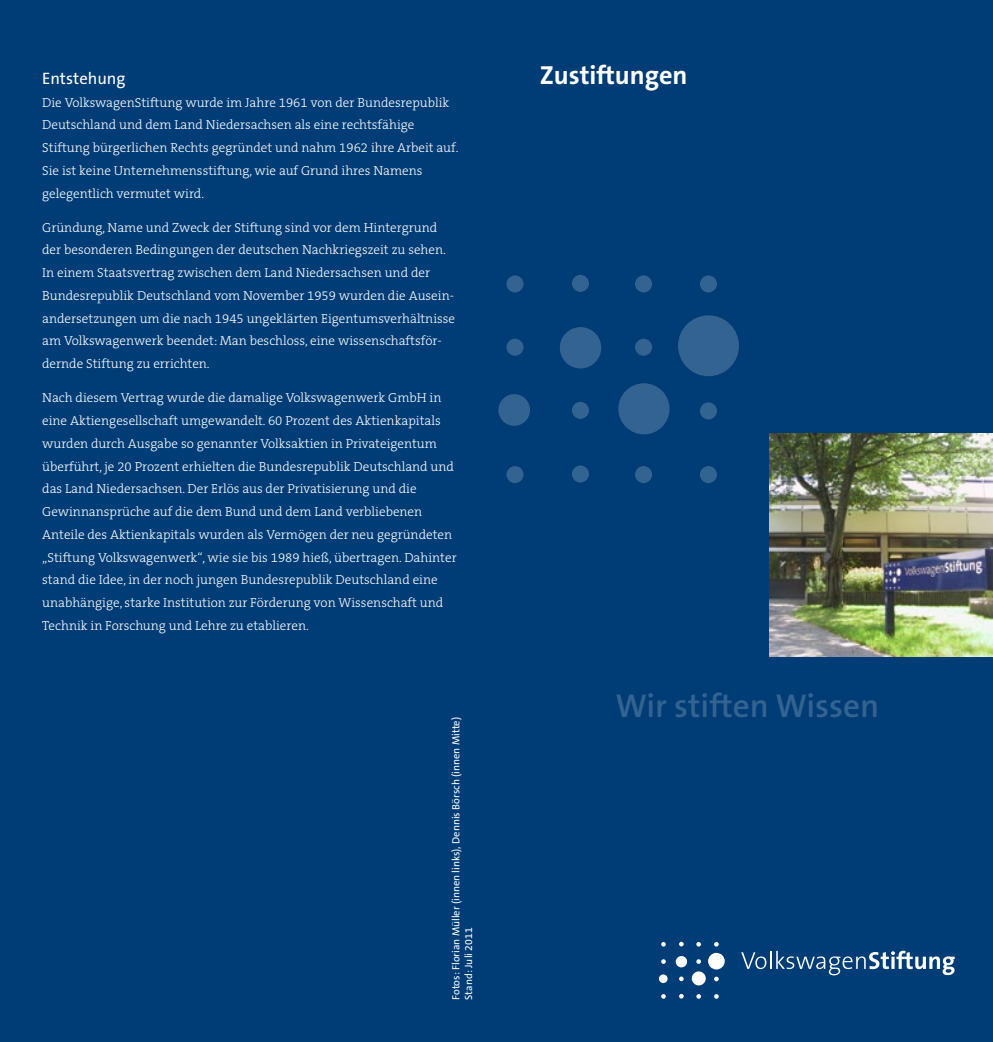
<style>
.page{position:relative;width:993px;height:1042px;background:#fff}
.page>*{position:absolute;margin:0;border:0;box-sizing:border-box;transform-origin:0 0}
.t1{font:600 33.25px "The Sans B W6";color:#336391}
.t2{font:700 26.25px "The Sans B W7";color:#fff}
.t3{font:16.62px "The Sans B W5 Plain";color:#fff}
.t4{font:300 13.12px/22.8px "The Serif B W3";color:#fff}
.t5{font:10.5px/12.6px "The Sans B W5 Plain";color:#fff}
</style>
<div class="page">
<div style="left:0;top:0;width:992px;height:1042px;background:#003c76"></div>
<svg style="left:741px;top:950px;width:213px;height:25px"></svg>
<svg style="left:658px;top:974px;width:9px;height:9px"></svg>
<svg style="left:661px;top:942px;width:4px;height:4px"></svg>
<svg style="left:661px;top:959px;width:4px;height:5px"></svg>
<svg style="left:679px;top:942px;width:4px;height:4px"></svg>
<div style="left:679px;top:956px;width:7px;height:8px;background:#fff;border-radius:50%"></div>
<svg style="left:696px;top:942px;width:4px;height:4px"></svg>
<svg style="left:696px;top:959px;width:4px;height:5px"></svg>
<svg style="left:696px;top:994px;width:4px;height:4px"></svg>
<svg style="left:714px;top:942px;width:4px;height:4px"></svg>
<svg style="left:714px;top:976px;width:4px;height:5px"></svg>
<svg style="left:714px;top:994px;width:4px;height:4px"></svg>
<div style="left:675px;top:956px;width:11px;height:11px;background:#fff;border-radius:50%"></div>
<div style="left:691px;top:971px;width:14px;height:14px;background:#fff;border-radius:50%"></div>
<div style="left:707px;top:953px;width:17px;height:16px;background:#fff;border-radius:50%"></div>
<svg style="left:679px;top:994px;width:4px;height:4px"></svg>
<svg style="left:679px;top:976px;width:4px;height:5px"></svg>
<svg style="left:661px;top:994px;width:4px;height:4px"></svg>
<div style="left:498px;top:394px;width:32px;height:32px;background:#336391;border-radius:50%"></div>
<div style="left:506px;top:275px;width:17px;height:17px;background:#336391;border-radius:50%"></div>
<div style="left:506px;top:339px;width:17px;height:17px;background:#336391;border-radius:50%"></div>
<div style="left:571px;top:275px;width:17px;height:17px;background:#336391;border-radius:50%"></div>
<div style="left:634px;top:275px;width:18px;height:17px;background:#336391;border-radius:50%"></div>
<div style="left:634px;top:339px;width:18px;height:17px;background:#336391;border-radius:50%"></div>
<div style="left:634px;top:466px;width:18px;height:17px;background:#336391;border-radius:50%"></div>
<div style="left:699px;top:275px;width:17px;height:17px;background:#336391;border-radius:50%"></div>
<div style="left:699px;top:402px;width:17px;height:17px;background:#336391;border-radius:50%"></div>
<div style="left:699px;top:466px;width:17px;height:17px;background:#336391;border-radius:50%"></div>
<div style="left:559px;top:327px;width:42px;height:41px;background:#336391;border-radius:50%"></div>
<div style="left:618px;top:383px;width:51px;height:51px;background:#336391;border-radius:50%"></div>
<div style="left:677px;top:315px;width:61px;height:61px;background:#336391;border-radius:50%"></div>
<div style="left:571px;top:465px;width:17px;height:17px;background:#336391;border-radius:50%"></div>
<div style="left:571px;top:402px;width:17px;height:17px;background:#336391;border-radius:50%"></div>
<div style="left:506px;top:466px;width:17px;height:17px;background:#336391;border-radius:50%"></div>
<img style="left:769px;top:434px;width:223px;height:222px">
<p class="t3" style="left:42px;top:67px;width:85px">Entstehung</p>
<p class="t4" style="left:42px;top:91px;width:417px">Die VolkswagenStiftung wurde im Jahre 1961 von der Bundesrepublik Deutschland und dem Land Niedersachsen als eine rechtsfähige Stiftung bürgerlichen Rechts gegründet und nahm 1962 ihre Arbeit auf.<br>Sie ist keine Unternehmensstiftung, wie auf Grund ihres Namens gelegentlich vermutet wird.</p>
<p class="t4" style="left:42px;top:216px;width:414px">Gründung, Name und Zweck der Stiftung sind vor dem Hintergrund der besonderen Bedingungen der deutschen Nachkriegszeit zu sehen.<br>In einem Staatsvertrag zwischen dem Land Niedersachsen und der Bundesrepublik Deutschland vom November 1959 wurden die Ausein&shy;andersetzungen um die nach 1945 ungeklärten Eigentumsverhältnisse am Volkswagenwerk beendet: Man beschloss, eine wissenschaftsför&shy;dernde Stiftung zu errichten.</p>
<p class="t4" style="left:42px;top:386px;width:416px">Nach diesem Vertrag wurde die damalige Volkswagenwerk GmbH in eine Aktiengesellschaft umgewandelt. 60 Prozent des Aktienkapitals wurden durch Ausgabe so genannter Volksaktien in Privateigentum überführt, je 20 Prozent erhielten die Bundesrepublik Deutschland und das Land Niedersachsen. Der Erlös aus der Privatisierung und die Gewinnansprüche auf die dem Bund und dem Land verbliebenen Anteile des Aktienkapitals wurden als Vermögen der neu gegründeten „Stiftung Volkswagenwerk“, wie sie bis 1989 hieß, übertragen. Dahinter stand die Idee, in der noch jungen Bundesrepublik Deutschland eine unabhängige, starke Institution zur Förderung von Wissenschaft und Technik in Forschung und Lehre zu etablieren.</p>
<p class="t5" style="left:449px;top:1000px;width:284px;rotate:-90deg">Fotos: Florian Müller (innen links), Dennis Börsch (innen Mitte)<br>Stand: Juli 2011</p>
<h2 class="t2" style="left:539px;top:58px;width:149px">Zustiftungen</h2>
<h1 class="t1" style="left:615px;top:684px;width:265px">Wir stiften Wissen</h1>
</div>
